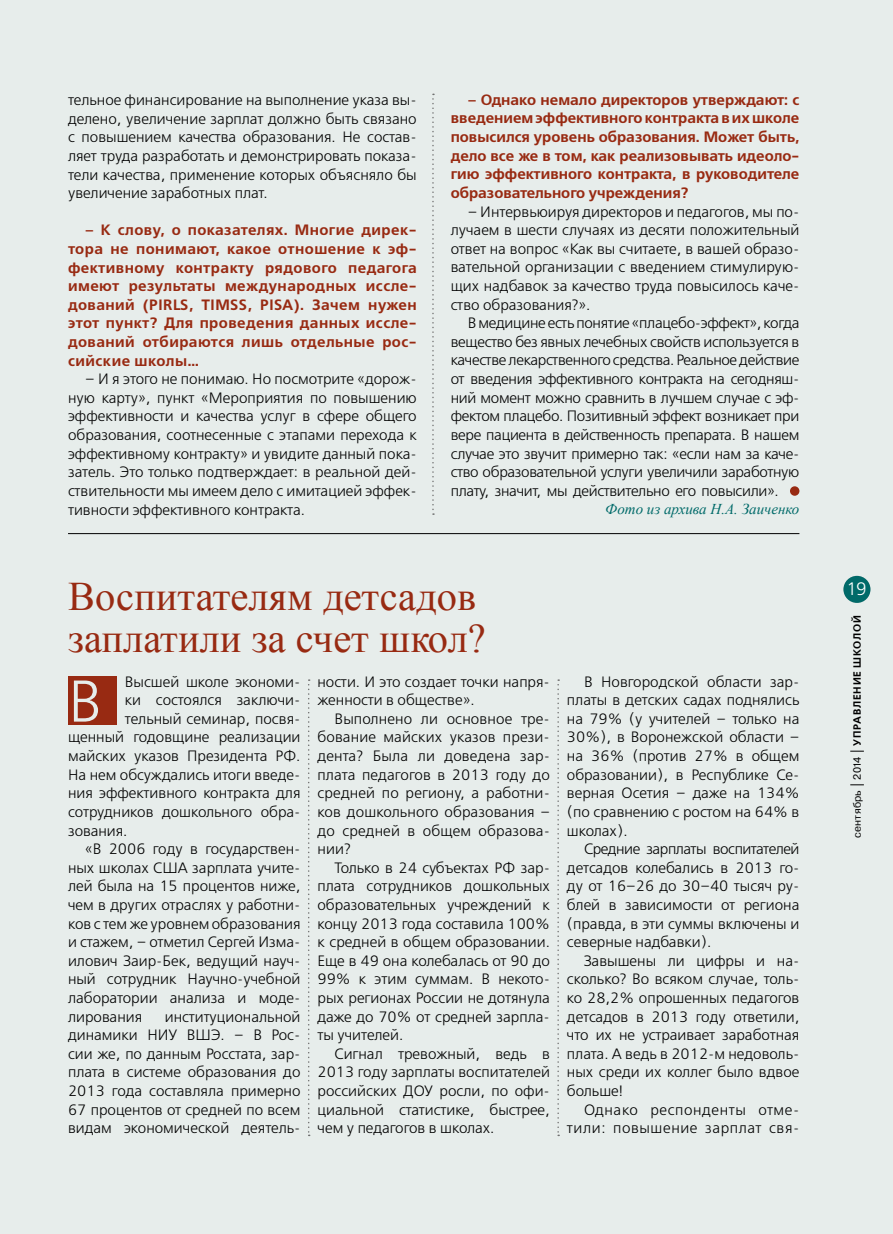
<style>
.page{position:relative;width:893px;height:1234px;background:#fff}
.page>*{position:absolute;margin:0;border:0;box-sizing:border-box;transform-origin:0 0}
.t1{font:300 58.65px "Free Set";color:#e7edeb}
.t2{font:40.5px/42px "Times New Roman";color:#982a12}
.t3{font:23.55px "Times New Roman";color:#fff}
.t4{font:15px/18.6px "Free Set";color:#000;text-align:justify}
.t5{font:700 15px/18.6px "Free Set";color:#982a12;text-align:justify}
.t6{font:15px/18.6px "Free Set";letter-spacing:.04em;color:#000;text-align:right}
.t7{font:italic 15px "Times New Roman";color:#006a69}
.t8{font:600 10.5px "Free Set";letter-spacing:.075em;color:#000}
.t9{font:10.5px "Pragmatica";letter-spacing:.075em;color:#000}
.s1{font-family:"Pragmatica";font-weight:400}
</style>
<div class="page">
<div style="left:0;top:0;width:893px;height:1233px;background:#e7edeb"></div>
<div style="left:843px;top:575px;width:27px;height:27px;background:#006a69;border-radius:50%"></div>
<svg style="left:850px;top:784px;width:14px;height:1px"></svg>
<svg style="left:850px;top:750px;width:14px;height:1px"></svg>
<svg style="left:308px;top:534px;width:2px;height:601px"></svg>
<svg style="left:557px;top:534px;width:2px;height:601px"></svg>
<svg style="left:432px;top:94px;width:2px;height:420px"></svg>
<div style="left:790px;top:486px;width:9px;height:9px;background:#982a12;border-radius:50%"></div>
<div style="left:68px;top:676px;width:48px;height:48px;background:#982a12"></div>
<hr style="left:68px;top:533px;width:731px;height:1px;background:#000">
<p class="t4" style="left:68px;top:91px;width:350px">тельное финансирование на выполнение указа вы&shy;делено, увеличение зарплат должно быть связано с повышением качества образования. Не состав&shy;ляет труда разработать и демонстрировать показа&shy;тели качества, применение которых объясняло бы увеличение заработных плат.</p>
<p class="t5" style="left:68px;top:221px;width:350px;text-indent:17px">– К слову, о показателях. Многие дирек&shy;тора не понимают, какое отношение к эф&shy;фективному контракту рядового педагога имеют результаты международных иссле&shy;дований (PIRLS, TIMSS, PISA). Зачем нужен этот пункт? Для проведения данных иссле&shy;дований отбираются лишь отдельные рос&shy;сийские школы…</p>
<p class="t4" style="left:68px;top:370px;width:350px;text-indent:17px">– И я этого не понимаю. Но посмотрите «дорож&shy;ную карту», пункт «Мероприятия по повышению эффективности и качества услуг в сфере общего образования, соотнесенные с этапами перехода к эффективному контракту» и увидите данный пока&shy;затель. Это только подтверждает: в реальной дей&shy;ствительности мы имеем дело с имитацией эффек&shy;тивности эффективного контракта.</p>
<p class="t5" style="left:451px;top:91px;width:350px;text-indent:17px">– Однако немало директоров утверждают: с введением эффективного контракта в их школе повысился уровень образования. Может быть, дело все же в том, как реализовывать идеоло&shy;гию эффективного контракта, в руководителе образовательного учреждения?</p>
<p class="t4" style="left:451px;top:202px;width:350px;text-indent:17px">– Интервьюируя директоров и педагогов, мы по&shy;лучаем в шести случаях из десяти положительный ответ на вопрос «Как вы считаете, в вашей образо&shy;вательной организации с введением стимулирую&shy;щих надбавок за качество труда повысилось каче&shy;ство образования?».</p>
<p class="t4" style="left:451px;top:314px;width:350px;text-indent:17px">В медицине есть понятие «плацебо-эффект», когда вещество без явных лечебных свойств используется в качестве лекарственного средства. Реальное действие от введения эффективного контракта на сегодняш&shy;ний момент можно сравнить в лучшем случае с эф&shy;фектом плацебо. Позитивный эффект возникает при вере пациента в действенность препарата. В нашем случае это звучит примерно так: «если нам за каче&shy;ство образовательной услуги увеличили заработную плату, значит, мы действительно его повысили».</p>
<p class="t7" style="left:605px;top:498px;width:196px">Фото из архива Н.А. Заиченко</p>
<h2 class="t2" style="left:68px;top:574px;width:419px">Воспитателям детсадов заплатили за счет школ?</h2>
<p class="t4" style="left:125px;top:672px;width:177px">Высшей школе экономи-</p>
<p class="t4" style="left:125px;top:691px;width:177px">ки состоялся заключи-</p>
<p class="t4" style="left:125px;top:709px;width:177px">тельный семинар, посвя-</p>
<p class="t4" style="left:68px;top:728px;width:234px">щенный годовщине реализации</p>
<p class="t4" style="left:68px;top:746px;width:234px">майских указов Президента РФ.</p>
<p class="t4" style="left:68px;top:765px;width:234px">На нем обсуждались итоги введе-</p>
<p class="t4" style="left:68px;top:784px;width:234px">ния эффективного контракта для</p>
<p class="t4" style="left:68px;top:802px;width:234px">сотрудников дошкольного обра-</p>
<p class="t4" style="left:68px;top:821px;width:61px">зования.</p>
<p class="t4" style="left:85px;top:839px;width:217px">«В 2006 году в государствен-</p>
<p class="t4" style="left:68px;top:858px;width:234px">ных школах США зарплата учите-</p>
<p class="t4" style="left:68px;top:877px;width:234px">лей была на 15 процентов ниже,</p>
<p class="t4" style="left:68px;top:895px;width:234px">чем в других отраслях у работни-</p>
<p class="t4" style="left:68px;top:914px;width:234px">ков с тем же уровнем образования</p>
<p class="t4" style="left:68px;top:932px;width:234px">и стажем, – отметил Сергей Изма-</p>
<p class="t4" style="left:68px;top:951px;width:234px">илович Заир-Бек, ведущий науч-</p>
<p class="t4" style="left:68px;top:970px;width:234px">ный сотрудник Научно-учебной</p>
<p class="t4" style="left:68px;top:988px;width:234px">лаборатории анализа и моде-</p>
<p class="t4" style="left:68px;top:1007px;width:76px">лирования</p>
<p class="t4" style="left:317px;top:672px;width:234px">ности. И это создает точки напря&shy;женности в обществе».</p>
<p class="t4" style="left:317px;top:709px;width:234px;text-indent:17px">Выполнено ли основное тре&shy;бование майских указов прези&shy;дента? Была ли доведена зар&shy;плата педагогов в 2013 году до средней по региону, а работни&shy;ков дошкольного образования – до средней в общем образова&shy;нии?</p>
<p class="t4" style="left:317px;top:858px;width:234px;text-indent:17px">Только в 24 субъектах РФ зар&shy;плата сотрудников дошкольных образовательных учреждений к концу 2013 года составила 100% к средней в общем образовании.<br>Еще в 49 она колебалась от 90 до 99% к этим суммам. В некото&shy;рых регионах России не дотянула даже до 70% от средней зарпла&shy;ты учителей.</p>
<p class="t4" style="left:317px;top:1044px;width:234px;text-indent:17px">Сигнал тревожный, ведь в 2013 году зарплаты воспитателей российских ДОУ росли, по офи&shy;циальной статистике, быстрее, чем у педагогов в школах.</p>
<h1 class="t1" style="left:68px;top:667px;width:35px">В</h1>
<p class="t4" style="left:68px;top:1007px;width:234px;text-indent:97px">институциональной динамики НИУ ВШЭ. – В Рос&shy;сии же, по данным Росстата, зар&shy;плата в системе образования до 2013 года составляла примерно 67 процентов от средней по всем видам экономической деятель-</p>
<p class="t4" style="left:567px;top:672px;width:234px;text-indent:17px">В Новгородской области зар&shy;платы в детских садах поднялись на 79% (у учителей – только на 30%), в Воронежской области – на 36% (против 27% в общем образовании), в Республике Се&shy;верная Осетия – даже на 134% (по сравнению с ростом на 64% в школах).</p>
<p class="t4" style="left:567px;top:839px;width:234px;text-indent:17px">Средние зарплаты воспитателей детсадов колебались в 2013 го&shy;ду от 16–26 до 30–40 тысяч ру&shy;блей в зависимости от региона (правда, в эти суммы включены и северные надбавки).</p>
<p class="t4" style="left:567px;top:951px;width:234px;text-indent:17px">Завышены ли цифры и на&shy;сколько? Во всяком случае, толь&shy;ко 28,2% опрошенных педагогов детсадов в 2013 году ответили, что их не устраивает заработная плата. А ведь в 2012-м недоволь&shy;ных среди их коллег было вдвое больше!</p>
<p class="t6" style="left:567px;top:1100px;width:234px">Однако респонденты отме&shy;тили: повышение зарплат свя-</p>
<h3 class="t3" style="left:847px;top:573px;width:23px">19</h3>
<p class="t8" style="left:851px;top:837px;width:224px;rotate:-90deg"><span class="s1">сентябрь 2014</span> управление школой</p>
<p class="t9" style="left:851px;top:864px;width:74px;rotate:-90deg">июль–август</p>
</div>
